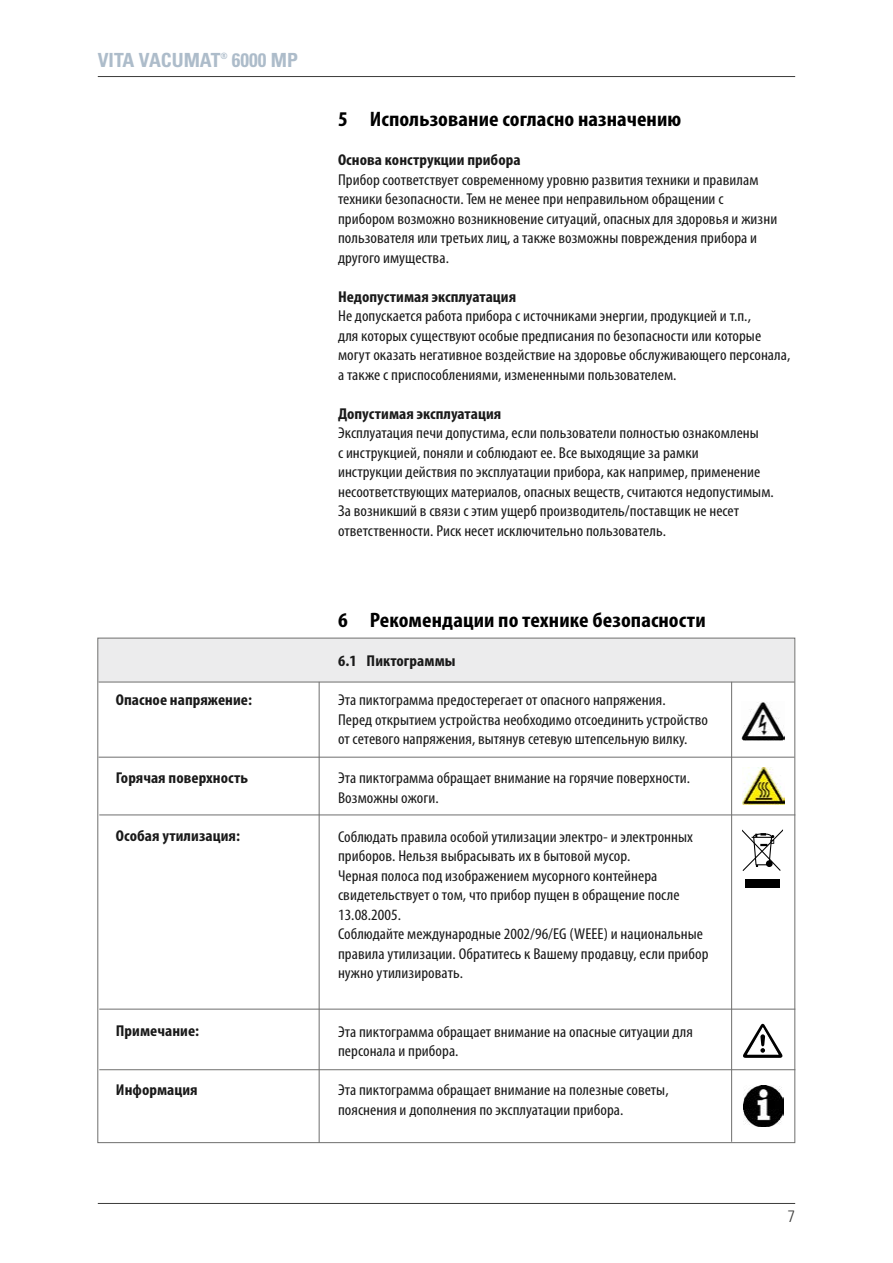
<style>
.page{position:relative;width:893px;height:1263px;background:#fff}
.page>*{position:absolute;margin:0;border:0;box-sizing:border-box;transform-origin:0 0}
.t1{font:700 condensed 21px "Myriad Pro";letter-spacing:.005em;color:#000;scale:1.08 1}
.t2{font:700 condensed 19.5px "Univers LT";color:#adbcca}
.t3{font:300 condensed 16.5px "Univers LT";color:#3b3b3a}
.t4{font:condensed 15.75px/19.5px "Myriad Pro";letter-spacing:.005em;color:#1a1a1a;scale:1.08 1}
.t5{font:700 condensed 15.75px "Myriad Pro";letter-spacing:.005em;color:#1a1a1a;scale:1.08 1}
.t6{font:700 condensed 8.7px "Univers LT";color:#adbcca}
</style>
<div class="page">
<hr style="left:98px;top:1203px;width:697px;height:1px;background:#3b3b3a">
<hr style="left:98px;top:76px;width:697px;height:1px;background:#3b3b3a">
<div style="left:745px;top:879px;width:34px;height:8px;background:#000"></div>
<svg style="left:742px;top:829px;width:41px;height:42px"></svg>
<svg style="left:743px;top:1024px;width:39px;height:34px"></svg>
<img style="left:743px;top:1086px;width:41px;height:41px">
<img style="left:742px;top:767px;width:42px;height:37px">
<div style="left:98px;top:638px;width:696px;height:44px;background:#ececed"></div>
<hr style="left:99px;top:757px;width:696px;height:1px;background:#6f6f6e">
<hr style="left:99px;top:682px;width:696px;height:1px;background:#6f6f6e">
<hr style="left:99px;top:815px;width:696px;height:1px;background:#6f6f6e">
<hr style="left:99px;top:1009px;width:696px;height:1px;background:#6f6f6e">
<hr style="left:99px;top:1069px;width:696px;height:1px;background:#6f6f6e">
<hr style="left:731px;top:682px;width:1px;height:460px;background:#6f6f6e">
<img style="left:741px;top:702px;width:44px;height:38px">
<hr style="left:319px;top:682px;width:1px;height:461px;background:#6f6f6e">
<p class="t2" style="left:98px;top:48px;width:124px">VITA VACUMAT</p>
<p class="t6" style="left:220px;top:51px;width:9px">®</p>
<p class="t2" style="left:232px;top:48px;width:68px">6000 MP</p>
<p class="t5" style="left:116px;top:691px;width:128px">Опасное напряжение:</p>
<p class="t5" style="left:116px;top:769px;width:124px">Горячая поверхность</p>
<p class="t5" style="left:116px;top:827px;width:117px">Особая утилизация:</p>
<p class="t5" style="left:116px;top:1022px;width:79px">Примечание:</p>
<p class="t5" style="left:116px;top:1081px;width:77px">Информация</p>
<h1 class="t1" style="left:338px;top:108px;width:319px">5 Использование согласно назначению</h1>
<p class="t5" style="left:338px;top:151px;width:171px">Основа конструкции прибора</p>
<p class="t4" style="left:338px;top:170px;width:408px">Прибор соответствует современному уровню развития техники и правилам техники безопасности. Тем не менее при неправильном обращении с прибором возможно возникновение ситуаций, опасных для здоровья и жизни пользователя или третьих лиц, а также возможны повреждения прибора и другого имущества.</p>
<p class="t5" style="left:338px;top:288px;width:166px">Недопустимая эксплуатация</p>
<p class="t4" style="left:338px;top:307px;width:420px">Не допускается работа прибора с источниками энергии, продукцией и т.п.,<br>для которых существуют особые предписания по безопасности или которые могут оказать негативное воздействие на здоровье обслуживающего персонала, а также с приспособлениями, измененными пользователем.</p>
<p class="t5" style="left:338px;top:405px;width:153px">Допустимая эксплуатация</p>
<p class="t4" style="left:338px;top:424px;width:405px">Эксплуатация печи допустима, если пользователи полностью ознакомлены<br>с инструкцией, поняли и соблюдают ее. Все выходящие за рамки<br>инструкции действия по эксплуатации прибора, как например, применение несоответствующих материалов, опасных веществ, считаются недопустимым.<br>За возникший в связи с этим ущерб производитель/поставщик не несет ответственности. Риск несет исключительно пользователь.</p>
<h1 class="t1" style="left:338px;top:609px;width:342px">6 Рекомендации по технике безопасности</h1>
<p class="t5" style="left:338px;top:652px;width:110px">6.1 Пиктограммы</p>
<p class="t4" style="left:338px;top:690px;width:344px">Эта пиктограмма предостерегает от опасного напряжения.<br>Перед открытием устройства необходимо отсоединить устройство от сетевого напряжения, вытянув сетевую штепсельную вилку.</p>
<p class="t4" style="left:338px;top:768px;width:328px">Эта пиктограмма обращает внимание на горячие поверхности.<br>Возможны ожоги.</p>
<p class="t4" style="left:338px;top:827px;width:344px">Соблюдать правила особой утилизации электро- и электронных приборов. Нельзя выбрасывать их в бытовой мусор.<br>Черная полоса под изображением мусорного контейнера свидетельствует о том, что прибор пущен в обращение после 13.08.2005.<br>Соблюдайте международные 2002/96/EG (WEEE) и национальные правила утилизации. Обратитесь к Вашему продавцу, если прибор нужно утилизировать.</p>
<p class="t4" style="left:338px;top:1022px;width:330px">Эта пиктограмма обращает внимание на опасные ситуации для персонала и прибора.</p>
<p class="t4" style="left:338px;top:1080px;width:308px">Эта пиктограмма обращает внимание на полезные советы, пояснения и дополнения по эксплуатации прибора.</p>
<p class="t3" style="left:788px;top:1206px;width:9px">7</p>
</div>
